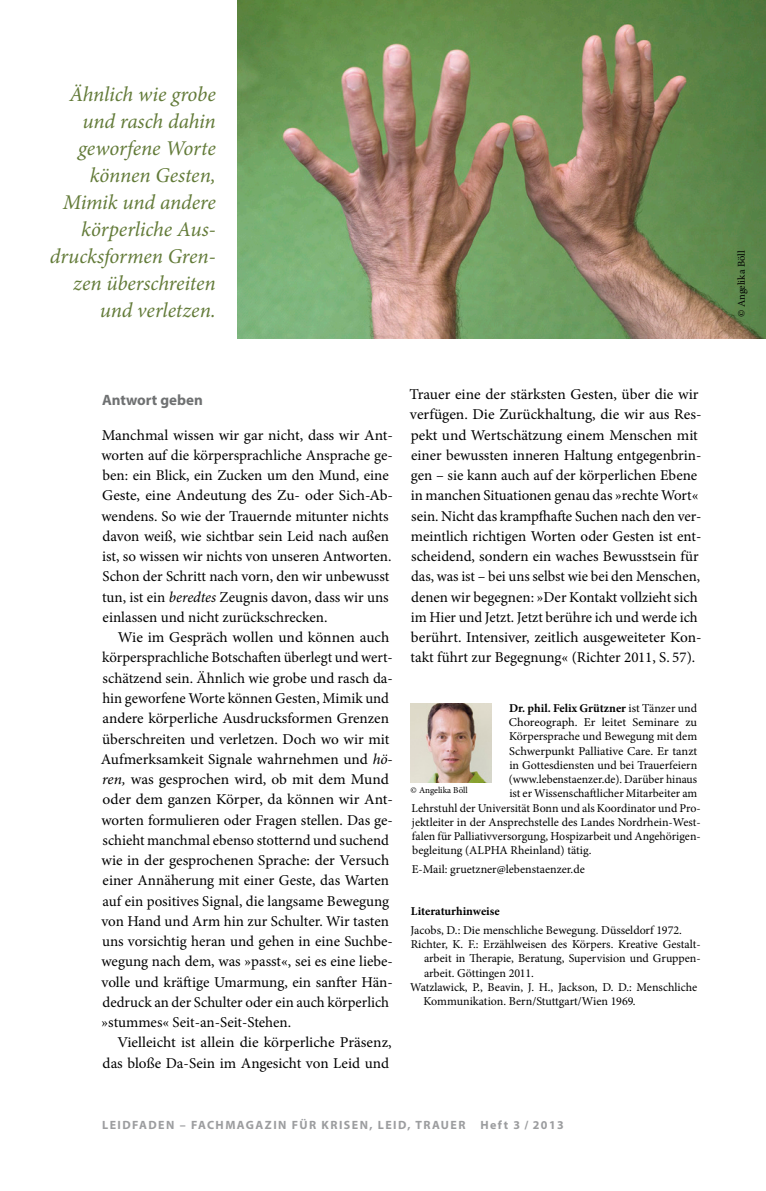
<style>
.page{position:relative;width:766px;height:1191px;background:#fff}
.page>*{position:absolute;margin:0;border:0;box-sizing:border-box;transform-origin:0 0}
.Zitat_zum_Bild{font:italic 21px/27px "Minion Pro";letter-spacing:-.005em;color:#637b39;text-align:right}
.Haupttext_mit_Einzug{font:15px/20.2px "Minion Pro";color:#000}
.Haupttext{font:15px/20.2px "Minion Pro";color:#000}
.Zwischenueberschrift{font:700 15px "Myriad Pro";color:#6f7172}
.Literaturhinweise{font:12px/14.2px "Minion Pro";color:#000;text-align:justify}
.t1{font:700 12px "Myriad Pro";letter-spacing:.12em;color:#9c9d9f}
.Ueberschrift_Literat{font:700 12px "Minion Pro";color:#000}
.Bildnachweis{font:10.5px "Minion Pro";letter-spacing:-.005em;color:#000}
.t2{font:9px "Minion Pro";color:#000}
.s1{font-style:italic}
.s2{font-weight:400}
</style>
<div class="page">
<img style="left:410px;top:703px;width:81px;height:79px">
<img style="left:237px;top:0;width:528px;height:338px">
<p class="Zitat_zum_Bild" style="left:50px;top:81px;width:167px">Ähnlich wie grobe und rasch dahin geworfene Worte können Gesten,<br>Mimik und andere körperliche Aus&shy;drucksformen Gren&shy;zen überschreiten und verletzen.</p>
<p class="Zwischenueberschrift" style="left:102px;top:390px;width:102px">Antwort geben</p>
<p class="Haupttext" style="left:101px;top:425px;width:293px">Manchmal wissen wir gar nicht, dass wir Ant&shy;worten auf die körpersprachliche Ansprache ge&shy;ben: ein Blick, ein Zucken um den Mund, eine Geste, eine Andeutung des Zu- oder Sich-Ab&shy;wendens. So wie der Trauernde mitunter nichts davon weiß, wie sichtbar sein Leid nach außen ist, so wissen wir nichts von unseren Antworten.<br>Schon der Schritt nach vorn, den wir unbewusst tun, ist ein <span class="s1">beredtes</span> Zeugnis davon, dass wir uns einlassen und nicht zurückschrecken.</p>
<p class="Haupttext_mit_Einzug" style="left:101px;top:627px;width:293px;text-indent:17px">Wie im Gespräch wollen und können auch körpersprachliche Botschaften überlegt und wert&shy;schätzend sein. Ähnlich wie grobe und rasch da&shy;hin geworfene Worte können Gesten, Mimik und andere körperliche Ausdrucksformen Grenzen überschreiten und verletzen. Doch wo wir mit Aufmerksamkeit Signale wahrnehmen und <span class="s1">hö&shy;ren,</span> was gesprochen wird, ob mit dem Mund oder dem ganzen Körper, da können wir Ant&shy;worten formulieren oder Fragen stellen. Das ge&shy;schieht manchmal ebenso stotternd und suchend wie in der gesprochenen Sprache: der Versuch einer Annäherung mit einer Geste, das Warten auf ein positives Signal, die langsame Bewegung von Hand und Arm hin zur Schulter. Wir tasten uns vorsichtig heran und gehen in eine Suchbe&shy;wegung nach dem, was »passt«, sei es eine liebe&shy;volle und kräftige Umarmung, ein sanfter Hän&shy;dedruck an der Schulter oder ein auch körperlich »stummes« Seit-an-Seit-Stehen.</p>
<p class="Haupttext_mit_Einzug" style="left:103px;top:1032px;width:290px;text-align:right">Vielleicht ist allein die körperliche Präsenz, das bloße Da-Sein im Angesicht von Leid und</p>
<p class="Haupttext_mit_Einzug" style="left:409px;top:384px;width:293px">Trauer eine der stärksten Gesten, über die wir verfügen. Die Zurückhaltung, die wir aus Res&shy;pekt und Wertschätzung einem Menschen mit einer bewussten inneren Haltung entgegenbrin&shy;gen – sie kann auch auf der körperlichen Ebene in manchen Situationen genau das »rechte Wort« sein. Nicht das krampfhafte Suchen nach den ver&shy;meintlich richtigen Worten oder Gesten ist ent&shy;scheidend, sondern ein waches Bewusstsein für das, was ist – bei uns selbst wie bei den Menschen, denen wir begegnen: »Der Kontakt vollzieht sich im Hier und Jetzt. Jetzt berühre ich und werde ich berührt. Intensiver, zeitlich ausgeweiteter Kon&shy;takt führt zur Begegnung« (Richter 2011, S. 57).</p>
<p class="Ueberschrift_Literat" style="left:509px;top:699px;width:189px">Dr. phil. Felix Grützner <span class="s2">ist Tänzer und</span></p>
<p class="Literaturhinweise" style="left:509px;top:715px;width:189px">Choreograph. Er leitet Seminare zu</p>
<p class="Literaturhinweise" style="left:509px;top:729px;width:190px">Körpersprache und Bewegung mit dem</p>
<p class="Literaturhinweise" style="left:509px;top:743px;width:189px">Schwerpunkt Palliative Care. Er tanzt</p>
<p class="Literaturhinweise" style="left:509px;top:758px;width:189px">in Gottesdiensten und bei Trauerfeiern</p>
<p class="Literaturhinweise" style="left:508px;top:772px;width:190px">(www.lebenstaenzer.de). Darüber hinaus</p>
<p class="Literaturhinweise" style="left:509px;top:786px;width:189px">ist er Wissenschaftlicher Mitarbeiter am</p>
<p class="Literaturhinweise" style="left:411px;top:800px;width:290px">Lehrstuhl der Universität Bonn und als Koordinator und Pro-</p>
<p class="Literaturhinweise" style="left:412px;top:815px;width:290px">jektleiter in der Ansprechstelle des Landes Nordrhein-West-</p>
<p class="Literaturhinweise" style="left:412px;top:829px;width:290px">falen für Palliativversorgung, Hospizarbeit und Angehörigen-</p>
<p class="Literaturhinweise" style="left:412px;top:843px;width:181px">begleitung (ALPHA Rheinland) tätig.</p>
<p class="Literaturhinweise" style="left:411px;top:862px;width:174px">E-Mail: gruetzner@lebenstaenzer.de</p>
<p class="t2" style="left:410px;top:784px;width:59px">© Angelika Böll</p>
<p class="Ueberschrift_Literat" style="left:411px;top:903px;width:90px">Literaturhinweise</p>
<p class="Literaturhinweise" style="left:410px;top:923px;width:273px">Jacobs, D.: Die menschliche Bewegung. Düsseldorf 1972.</p>
<p class="Literaturhinweise" style="left:424px;top:937px;width:278px;text-indent:-13px">Richter, K. F.: Erzählweisen des Körpers. Kreative Gestalt&shy;arbeit in Therapie, Beratung, Supervision und Gruppen&shy;arbeit. Göttingen 2011.</p>
<p class="Literaturhinweise" style="left:423px;top:980px;width:275px;text-indent:-13px">Watzlawick, P., Beavin, J. H., Jackson, D. D.: Menschliche<br>Kommunikation. Bern/Stuttgart/Wien 1969.</p>
<p class="t1" style="left:102px;top:1117px;width:463px">LEIDFADEN – FACHMAGAZIN FÜR KRISEN, LEID, TRAUER Heft 3 / 2013</p>
<p class="Bildnachweis" style="left:734px;top:317px;width:68px;rotate:-90deg">© Angelika Böll</p>
</div>
